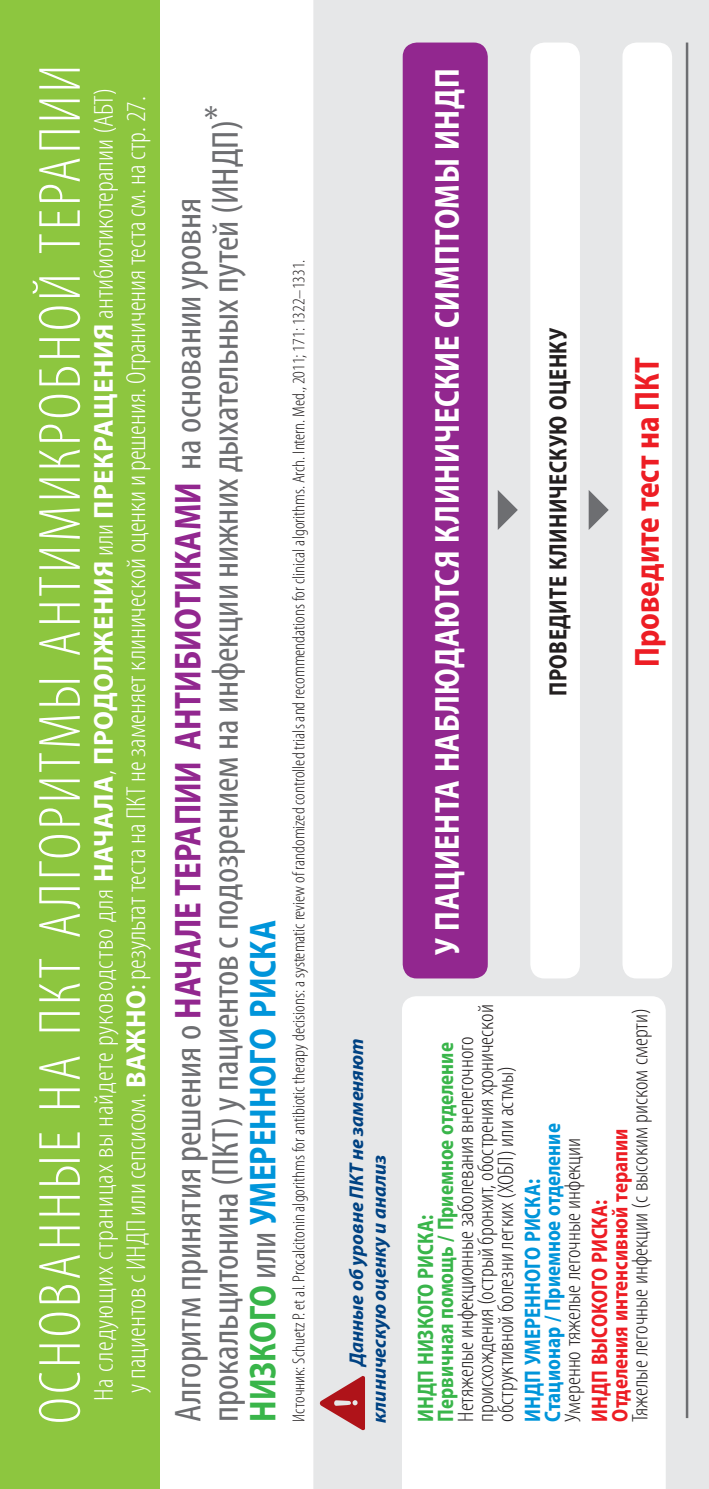
<style>
.page{position:relative;width:709px;height:1489px;background:#fff}
.page>*{position:absolute;margin:0;border:0;box-sizing:border-box;transform-origin:0 0}
.t1{font:300 condensed 60px "Myriad Pro";color:#fff;scale:1.06 1}
.t2{font:condensed 37.5px/37.5px "Myriad Pro";color:#6d6e71;scale:1.06 1}
.t3{font:700 semi-condensed 35px "Myriad Pro";color:#ed1d24;scale:.9 1}
.t4{font:700 semi-condensed 34.75px "Myriad Pro";letter-spacing:.02em;color:#fff;scale:.9 1}
.t5{font:300 condensed 27.5px/32.5px "Myriad Pro";color:#fff;text-align:center;scale:1.06 1}
.t6{font:700 semi-condensed 25px "Myriad Pro";letter-spacing:.03em;color:#231f20;scale:.9 1}
.t7{font:300 condensed 22.5px/20px "Myriad Pro";color:#231f20;scale:1.06 1}
.t8{font:700 semi-condensed 22.5px/20px "Myriad Pro";color:#39b54a;scale:.9 1}
.t9{font:700 semi-condensed 22.5px/20px "Myriad Pro";color:#0095da;scale:.9 1}
.t10{font:700 semi-condensed 22.5px/20px "Myriad Pro";color:#ed1d24;scale:.9 1}
.t11{font:italic 700 semi-condensed 20px/22.5px "Myriad Pro";color:#004282;scale:1.06 1}
.t12{font:300 condensed 17.5px "Myriad Pro";color:#231f20;scale:1.06 1}
.s1{font-weight:700;font-stretch:semi-condensed}
.s2{font-weight:400}
.s3{font-weight:700;font-stretch:semi-condensed;color:#92278f}
.s4{font-weight:700;font-stretch:semi-condensed;color:#39b54a}
.s5{font-weight:700;font-stretch:semi-condensed;color:#0095da}
</style>
<div class="page">
<div style="left:0;top:0;width:159px;height:1488px;background:#8dc63f"></div>
<div style="left:313px;top:0;width:396px;height:1488px;background:#e6e7e8"></div>
<div style="left:403px;top:43px;width:85px;height:935px;background:#92278f;border-radius:14px"></div>
<div style="left:622px;top:43px;width:50px;height:935px;background:#fff;border-radius:14px"></div>
<hr style="left:685px;top:43px;width:3px;height:1374px;background:#6d6e71">
<svg style="left:588px;top:490px;width:20px;height:40px"></svg>
<svg style="left:498px;top:490px;width:20px;height:40px"></svg>
<svg style="left:402px;top:996px;width:263px;height:492px"></svg>
<div style="left:530px;top:43px;width:50px;height:935px;background:#fff;border-radius:14px"></div>
<svg style="left:320px;top:1375px;width:45px;height:54px;background:#c9797c"></svg>
<h1 class="t1" style="left:24px;top:1423px;width:1278px;rotate:-90deg">ОСНОВАННЫЕ НА ПКТ АЛГОРИТМЫ АНТИМИКРОБНОЙ ТЕРАПИИ</h1>
<p class="t5" style="left:87px;top:1401px;width:1240px;rotate:-90deg">На следующих страницах вы найдете руководство для <span class="s1">НАЧАЛА</span>, <span class="s1">ПРОДОЛЖЕНИЯ</span> или <span class="s1">ПРЕКРАЩЕНИЯ</span> антибиотикотерапии (АБТ) у пациентов с ИНДП или сепсисом. <span class="s1">ВАЖНО</span><span class="s2">:</span> результат теста на ПКТ не заменяет клинической оценки и решения. Ограничения теста см. на стр. 27.</p>
<h2 class="t2" style="left:169px;top:1421px;width:1242px;rotate:-90deg">Алгоритм принятия решения о <span class="s3">НАЧАЛЕ ТЕРАПИИ АНТИБИОТИКАМИ</span> на основании уровня прокальцитонина (ПКТ) у пациентов с подозрением на инфекции нижних дыхательных путей (ИНДП)*<br><span class="s4">НИЗКОГО</span> или <span class="s5">УМЕРЕННОГО РИСКА</span></h2>
<p class="t12" style="left:288px;top:1421px;width:1097px;rotate:-90deg">Источник: Schuetz P. et al. Procalcitonin algorithms for antibiotic therapy decisions: a systematic review of randomized controlled trials and recommendations for clinical algorithms. Arch. Intern. Med., 2011; 171: 1322–1331.</p>
<p class="t11" style="left:345px;top:1422px;width:364px;text-indent:57px;rotate:-90deg">Данные об уровне ПКТ не заменяют клиническую оценку и анализ</p>
<p class="t4" style="left:428px;top:955px;width:981px;rotate:-90deg">У ПАЦИЕНТА НАБЛЮДАЮТСЯ КЛИНИЧЕСКИЕ СИМПТОМЫ ИНДП</p>
<p class="t6" style="left:544px;top:695px;width:410px;rotate:-90deg">ПРОВЕДИТЕ КЛИНИЧЕСКУЮ ОЦЕНКУ</p>
<p class="t3" style="left:627px;top:667px;width:345px;rotate:-90deg">Проведите тест на ПКТ</p>
<p class="t7" style="left:455px;top:1421px;width:395px;rotate:-90deg">Нетяжелые инфекционные заболевания внелегочного происхождения (острый бронхит, обострения хронической обструктивной болезни легких (ХОБЛ) или астмы)</p>
<p class="t7" style="left:629px;top:1421px;width:391px;rotate:-90deg">Тяжелые легочные инфекции (с высоким риском смерти)</p>
<p class="t8" style="left:416px;top:1421px;width:423px;rotate:-90deg">ИНДП НИЗКОГО РИСКА:<br>Первичная помощь / Приемное отделение</p>
<p class="t9" style="left:523px;top:1421px;width:333px;rotate:-90deg">ИНДП УМЕРЕННОГО РИСКА:<br>Стационар / Приемное отделение</p>
<p class="t7" style="left:562px;top:1421px;width:269px;rotate:-90deg">Умеренно тяжелые легочные инфекции</p>
<p class="t10" style="left:590px;top:1421px;width:327px;rotate:-90deg">ИНДП ВЫСОКОГО РИСКА:<br>Отделения интенсивной терапии</p>
</div>
